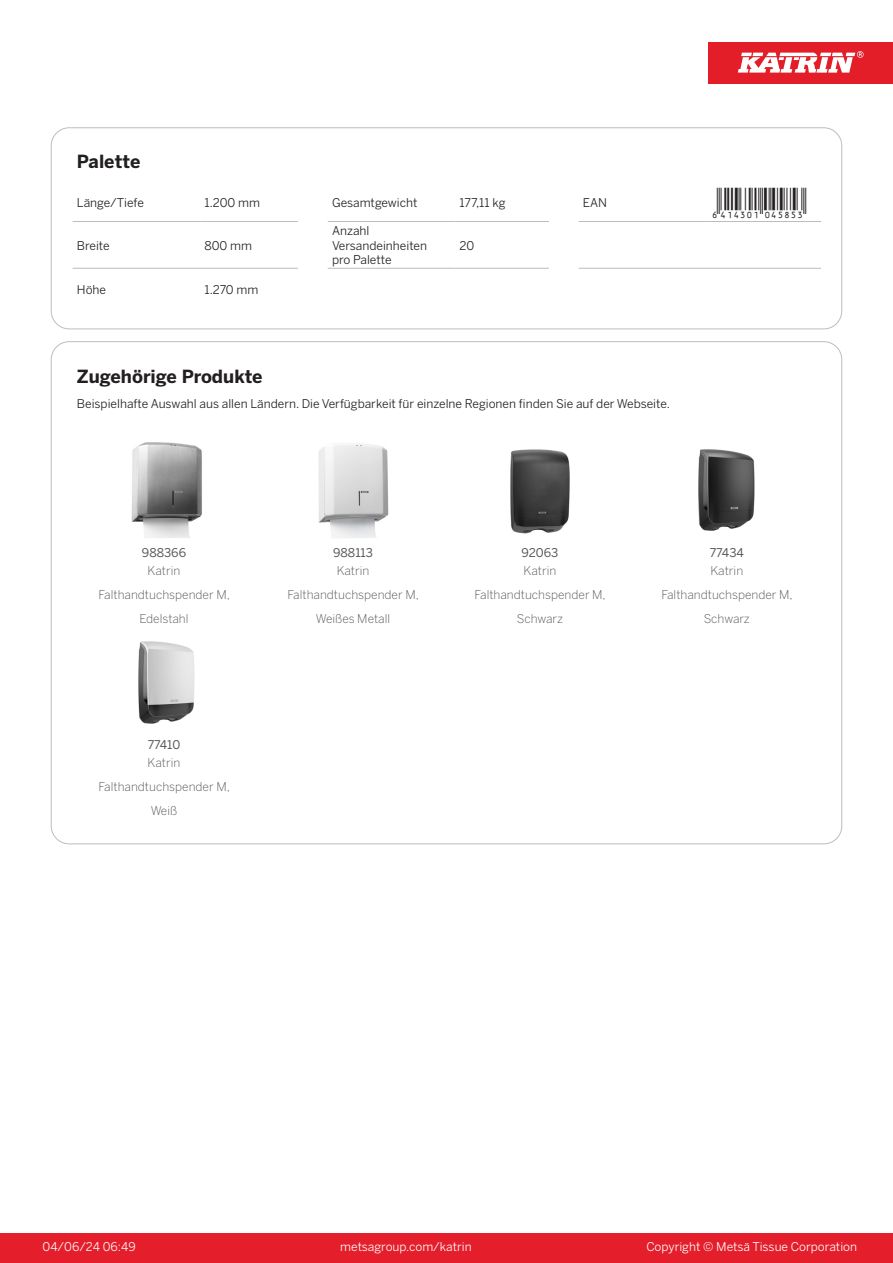
<style>
.page{position:relative;width:893px;height:1263px;background:#fff}
.page>*{position:absolute;margin:0;border:0;box-sizing:border-box;transform-origin:0 0}
.T_EAN{font:30px "Viisas EAN Matala";color:#231f20}
.T_TableHeader{font:700 18px "Benton Sans";color:#231f20}
.T_TableBody{font:12px/14.4px "Benton Sans";color:#231f20}
.T_RelatedName{font:300 12px/24px "Benton Sans";color:#57585a;text-align:center}
.t1{font:12px "Benton Sans";color:#fff}
.T_RelatedCode{font:12px "Benton Sans";color:#57585a}
</style>
<div class="page">
<div style="left:0;top:1233px;width:893px;height:30px;background:#e41e2b"></div>
<div style="left:708px;top:43px;width:185px;height:41px;background:#e31e28"></div>
<svg style="left:738px;top:51px;width:126px;height:22px"></svg>
<hr style="left:73px;top:221px;width:127px;height:1px;background:#bcbdc0">
<hr style="left:200px;top:221px;width:98px;height:1px;background:#bcbdc0">
<hr style="left:328px;top:221px;width:127px;height:1px;background:#bcbdc0">
<hr style="left:455px;top:221px;width:94px;height:1px;background:#bcbdc0">
<hr style="left:579px;top:221px;width:127px;height:1px;background:#bcbdc0">
<hr style="left:706px;top:221px;width:115px;height:1px;background:#bcbdc0">
<hr style="left:73px;top:268px;width:127px;height:1px;background:#bcbdc0">
<hr style="left:200px;top:268px;width:98px;height:1px;background:#bcbdc0">
<hr style="left:328px;top:268px;width:127px;height:1px;background:#bcbdc0">
<hr style="left:455px;top:268px;width:94px;height:1px;background:#bcbdc0">
<hr style="left:579px;top:268px;width:127px;height:1px;background:#bcbdc0">
<hr style="left:706px;top:268px;width:115px;height:1px;background:#bcbdc0">
<div style="left:51px;top:128px;width:791px;height:201px;border:1px solid #bcbdc0;border-radius:18px"></div>
<img style="left:131px;top:442px;width:71px;height:96px">
<img style="left:318px;top:444px;width:71px;height:94px">
<img style="left:510px;top:449px;width:60px;height:85px">
<img style="left:698px;top:449px;width:57px;height:82px">
<img style="left:138px;top:641px;width:57px;height:83px">
<p class="T_TableHeader" style="left:77px;top:150px;width:65px">Palette</p>
<p class="T_TableBody" style="left:77px;top:196px;width:68px">Länge/Tiefe</p>
<p class="T_TableBody" style="left:204px;top:196px;width:57px">1.200 mm</p>
<p class="T_TableBody" style="left:332px;top:196px;width:87px">Gesamtgewicht</p>
<p class="T_TableBody" style="left:460px;top:196px;width:47px">177,11 kg</p>
<p class="T_TableBody" style="left:583px;top:196px;width:26px">EAN</p>
<p class="T_EAN" style="left:710px;top:187px;width:97px">*6414301045853*</p>
<p class="T_TableBody" style="left:77px;top:238px;width:34px">Breite</p>
<p class="T_TableBody" style="left:204px;top:238px;width:49px">800 mm</p>
<p class="T_TableBody" style="left:332px;top:224px;width:97px">Anzahl<br>Versandeinheiten</p>
<p class="T_TableBody" style="left:332px;top:252px;width:61px">pro Palette</p>
<p class="T_TableBody" style="left:460px;top:238px;width:16px">20</p>
<p class="T_TableBody" style="left:77px;top:283px;width:31px">Höhe</p>
<p class="T_TableBody" style="left:204px;top:283px;width:55px">1.270 mm</p>
<p class="T_TableHeader" style="left:77px;top:365px;width:187px">Zugehörige Produkte</p>
<p class="T_TableBody" style="left:77px;top:396px;width:595px">Beispielhafte Auswahl aus allen Ländern. Die Verfügbarkeit für einzelne Regionen finden Sie auf der Webseite.</p>
<p class="T_RelatedCode" style="left:142px;top:545px;width:46px">988366</p>
<p class="T_RelatedCode" style="left:333px;top:545px;width:41px">988113</p>
<p class="T_RelatedCode" style="left:522px;top:545px;width:38px">92063</p>
<p class="T_RelatedCode" style="left:710px;top:545px;width:36px">77434</p>
<p class="T_RelatedName" style="left:99px;top:558px;width:133px">Katrin<br>Falthandtuchspender M,<br>Edelstahl</p>
<p class="T_RelatedName" style="left:288px;top:558px;width:133px">Katrin<br>Falthandtuchspender M,<br>Weißes Metall</p>
<p class="T_RelatedName" style="left:474px;top:558px;width:133px">Katrin<br>Falthandtuchspender M,<br>Schwarz</p>
<p class="T_RelatedName" style="left:661px;top:558px;width:133px">Katrin<br>Falthandtuchspender M,<br>Schwarz</p>
<p class="T_RelatedCode" style="left:148px;top:738px;width:34px">77410</p>
<p class="T_RelatedName" style="left:99px;top:751px;width:133px">Katrin<br>Falthandtuchspender M,<br>Weiß</p>
<p class="t1" style="left:43px;top:1239px;width:95px">04/06/24 06:49</p>
<p class="t1" style="left:340px;top:1239px;width:133px">metsagroup.com/katrin</p>
<p class="t1" style="left:646px;top:1239px;width:212px">Copyright © Metsä Tissue Corporation</p>
</div>
